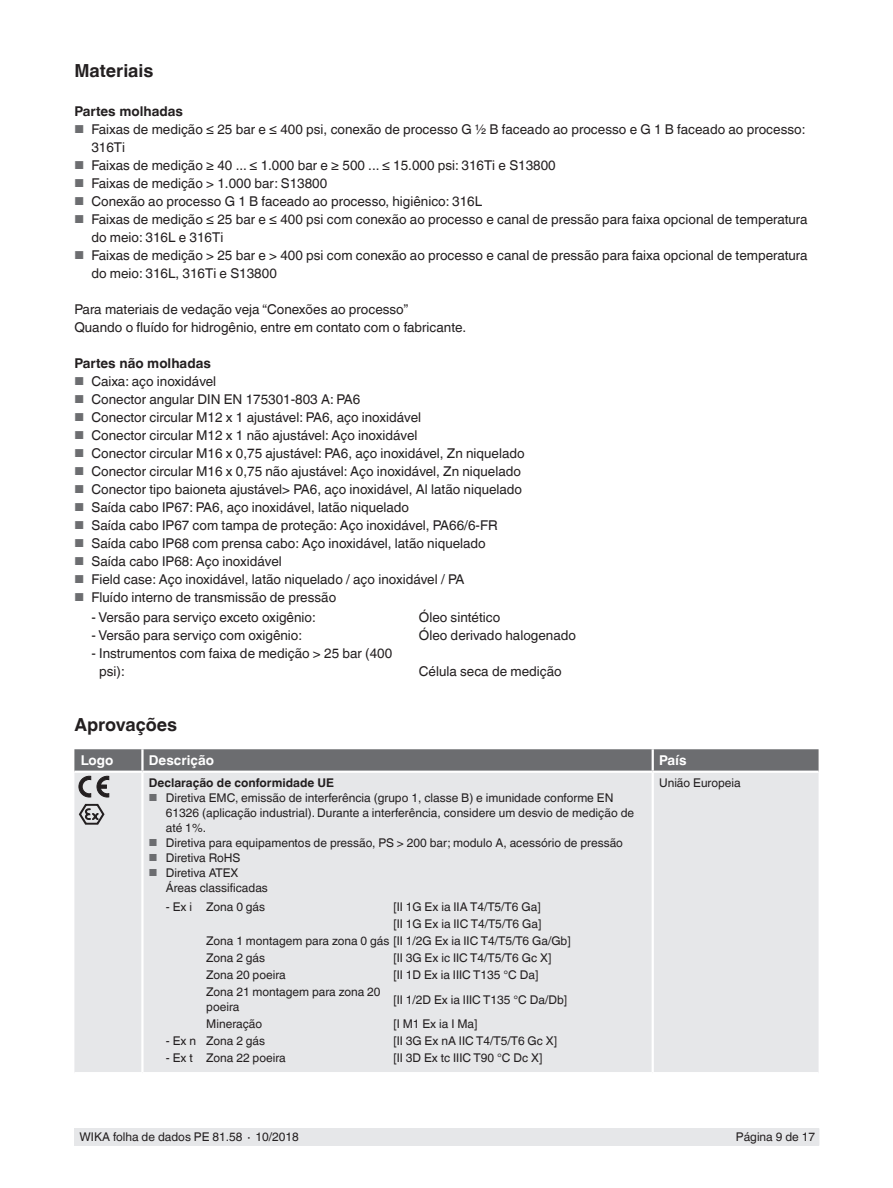
<style>
.page{position:relative;width:893px;height:1188px;background:#fff}
.page>*{position:absolute;margin:0;border:0;box-sizing:border-box;transform-origin:0 0}
.t1{font:700 18px "Helvetica World";color:#231f20}
.t2{font:13.5px/18px "Helvetica World";color:#231f20}
.t3{font:700 13.5px "Helvetica World";color:#231f20}
.t4{font:700 13.5px "Helvetica World";color:#fff}
.t5{font:12px/15px "Helvetica World";color:#231f20}
.t6{font:700 12px "Helvetica World";color:#231f20}
.s1{font-size:11.55px;color:#6c6d70}
.s2{font-size:10.2px;color:#6c6d70}
</style>
<div class="page">
<div style="left:75px;top:1128px;width:744px;height:17px;background:#e6e7e9"></div>
<div style="left:74px;top:797px;width:745px;height:275px;background:#e6e7e9"></div>
<hr style="left:652px;top:773px;width:2px;height:299px;background:#fff">
<hr style="left:141px;top:773px;width:3px;height:299px;background:#fff">
<svg style="left:74px;top:749px;width:745px;height:48px;background:#b0b0b3"></svg>
<svg style="left:79px;top:804px;width:26px;height:21px"></svg>
<h1 class="t1" style="left:74px;top:60px;width:81px">Materiais</h1>
<p class="t3" style="left:74px;top:103px;width:110px">Partes molhadas</p>
<p class="t2" style="left:91px;top:120px;width:715px;text-indent:-17px"><span class="s1">■</span> Faixas de medição ≤ 25 bar e ≤ 400 psi, conexão de processo G ½ B faceado ao processo e G 1 B faceado ao processo:<br>316Ti</p>
<p class="t2" style="left:74px;top:156px;width:483px"><span class="s1">■</span> Faixas de medição ≥ 40 ... ≤ 1.000 bar e ≥ 500 ... ≤ 15.000 psi: 316Ti e S13800</p>
<p class="t2" style="left:74px;top:174px;width:254px"><span class="s1">■</span> Faixas de medição &gt; 1.000 bar: S13800</p>
<p class="t2" style="left:74px;top:192px;width:409px"><span class="s1">■</span> Conexão ao processo G 1 B faceado ao processo, higiênico: 316L</p>
<p class="t2" style="left:91px;top:210px;width:718px;text-indent:-17px"><span class="s1">■</span> Faixas de medição ≤ 25 bar e ≤ 400 psi com conexão ao processo e canal de pressão para faixa opcional de temperatura do meio: 316L e 316Ti</p>
<p class="t2" style="left:91px;top:246px;width:718px;text-indent:-17px"><span class="s1">■</span> Faixas de medição &gt; 25 bar e &gt; 400 psi com conexão ao processo e canal de pressão para faixa opcional de temperatura do meio: 316L, 316Ti e S13800</p>
<p class="t2" style="left:74px;top:300px;width:393px">Para materiais de vedação veja “Conexões ao processo”<br>Quando o fluído for hidrogênio, entre em contato com o fabricante.</p>
<p class="t3" style="left:74px;top:355px;width:138px">Partes não molhadas</p>
<p class="t2" style="left:74px;top:372px;width:143px"><span class="s1">■</span> Caixa: aço inoxidável</p>
<p class="t2" style="left:74px;top:390px;width:287px"><span class="s1">■</span> Conector angular DIN EN 175301-803 A: PA6</p>
<p class="t2" style="left:74px;top:408px;width:348px"><span class="s1">■</span> Conector circular M12 x 1 ajustável: PA6, aço inoxidável</p>
<p class="t2" style="left:74px;top:426px;width:345px"><span class="s1">■</span> Conector circular M12 x 1 não ajustável: Aço inoxidável</p>
<p class="t2" style="left:74px;top:444px;width:452px"><span class="s1">■</span> Conector circular M16 x 0,75 ajustável: PA6, aço inoxidável, Zn niquelado</p>
<p class="t2" style="left:74px;top:462px;width:448px"><span class="s1">■</span> Conector circular M16 x 0,75 não ajustável: Aço inoxidável, Zn niquelado</p>
<p class="t2" style="left:74px;top:480px;width:449px"><span class="s1">■</span> Conector tipo baioneta ajustável&gt; PA6, aço inoxidável, Al latão niquelado</p>
<p class="t2" style="left:74px;top:498px;width:336px"><span class="s1">■</span> Saída cabo IP67: PA6, aço inoxidável, latão niquelado</p>
<p class="t2" style="left:74px;top:516px;width:425px"><span class="s1">■</span> Saída cabo IP67 com tampa de proteção: Aço inoxidável, PA66/6-FR</p>
<p class="t2" style="left:74px;top:534px;width:413px"><span class="s1">■</span> Saída cabo IP68 com prensa cabo: Aço inoxidável, latão niquelado</p>
<p class="t2" style="left:74px;top:552px;width:209px"><span class="s1">■</span> Saída cabo IP68: Aço inoxidável</p>
<p class="t2" style="left:74px;top:570px;width:392px"><span class="s1">■</span> Field case: Aço inoxidável, latão niquelado / aço inoxidável / PA</p>
<p class="t2" style="left:74px;top:588px;width:263px"><span class="s1">■</span> Fluído interno de transmissão de pressão</p>
<p class="t2" style="left:91px;top:608px;width:226px">- Versão para serviço exceto oxigênio:</p>
<p class="t2" style="left:419px;top:608px;width:83px">Óleo sintético</p>
<p class="t2" style="left:91px;top:626px;width:212px">- Versão para serviço com oxigênio:</p>
<p class="t2" style="left:419px;top:626px;width:159px">Óleo derivado halogenado</p>
<p class="t2" style="left:99px;top:644px;width:295px;text-indent:-8px">- Instrumentos com faixa de medição &gt; 25 bar (400 psi):</p>
<p class="t2" style="left:419px;top:662px;width:144px">Célula seca de medição</p>
<h1 class="t1" style="left:74px;top:715px;width:104px">Aprovações</h1>
<p class="t4" style="left:81px;top:753px;width:34px">Logo</p>
<p class="t4" style="left:149px;top:753px;width:67px">Descrição</p>
<p class="t4" style="left:659px;top:753px;width:29px">País</p>
<p class="t6" style="left:149px;top:776px;width:187px">Declaração de conformidade UE</p>
<p class="t5" style="left:166px;top:790px;width:470px;text-indent:-17px"><span class="s2">■</span> Diretiva EMC, emissão de interferência (grupo 1, classe B) e imunidade conforme EN<br>61326 (aplicação industrial). Durante a interferência, considere um desvio de medição de até 1%.</p>
<p class="t5" style="left:149px;top:835px;width:476px"><span class="s2">■</span> Diretiva para equipamentos de pressão, PS &gt; 200 bar; modulo A, acessório de pressão</p>
<p class="t5" style="left:149px;top:850px;width:93px"><span class="s2">■</span> Diretiva RoHS</p>
<p class="t5" style="left:166px;top:865px;width:104px;text-indent:-17px"><span class="s2">■</span> Diretiva ATEX<br>Áreas classificadas</p>
<p class="t5" style="left:166px;top:899px;width:101px">- Ex i Zona 0 gás</p>
<p class="t5" style="left:393px;top:899px;width:149px">[II 1G Ex ia IIA T4/T5/T6 Ga]</p>
<p class="t5" style="left:393px;top:916px;width:150px">[II 1G Ex ia IIC T4/T5/T6 Ga]</p>
<p class="t5" style="left:206px;top:933px;width:366px">Zona 1 montagem para zona 0 gás [II 1/2G Ex ia IIC T4/T5/T6 Ga/Gb]</p>
<p class="t5" style="left:206px;top:950px;width:60px">Zona 2 gás</p>
<p class="t5" style="left:393px;top:950px;width:160px">[II 3G Ex ic IIC T4/T5/T6 Gc X]</p>
<p class="t5" style="left:206px;top:967px;width:81px">Zona 20 poeira</p>
<p class="t5" style="left:393px;top:967px;width:147px">[II 1D Ex ia IIIC T135 °C Da]</p>
<p class="t5" style="left:206px;top:985px;width:176px">Zona 21 montagem para zona 20 poeira</p>
<p class="t5" style="left:393px;top:992px;width:175px">[II 1/2D Ex ia IIIC T135 °C Da/Db]</p>
<p class="t5" style="left:206px;top:1017px;width:57px">Mineração</p>
<p class="t5" style="left:393px;top:1017px;width:86px">[I M1 Ex ia I Ma]</p>
<p class="t5" style="left:166px;top:1034px;width:101px">- Ex n Zona 2 gás</p>
<p class="t5" style="left:393px;top:1034px;width:165px">[II 3G Ex nA IIC T4/T5/T6 Gc X]</p>
<p class="t5" style="left:166px;top:1051px;width:121px">- Ex t Zona 22 poeira</p>
<p class="t5" style="left:393px;top:1051px;width:151px">[II 3D Ex tc IIIC T90 °C Dc X]</p>
<p class="t5" style="left:659px;top:775px;width:83px">União Europeia</p>
<p class="t5" style="left:80px;top:1130px;width:221px">WIKA folha de dados PE 81.58 ∙ 10/2018</p>
<p class="t5" style="left:736px;top:1130px;width:81px">Página 9 de 17</p>
</div>
